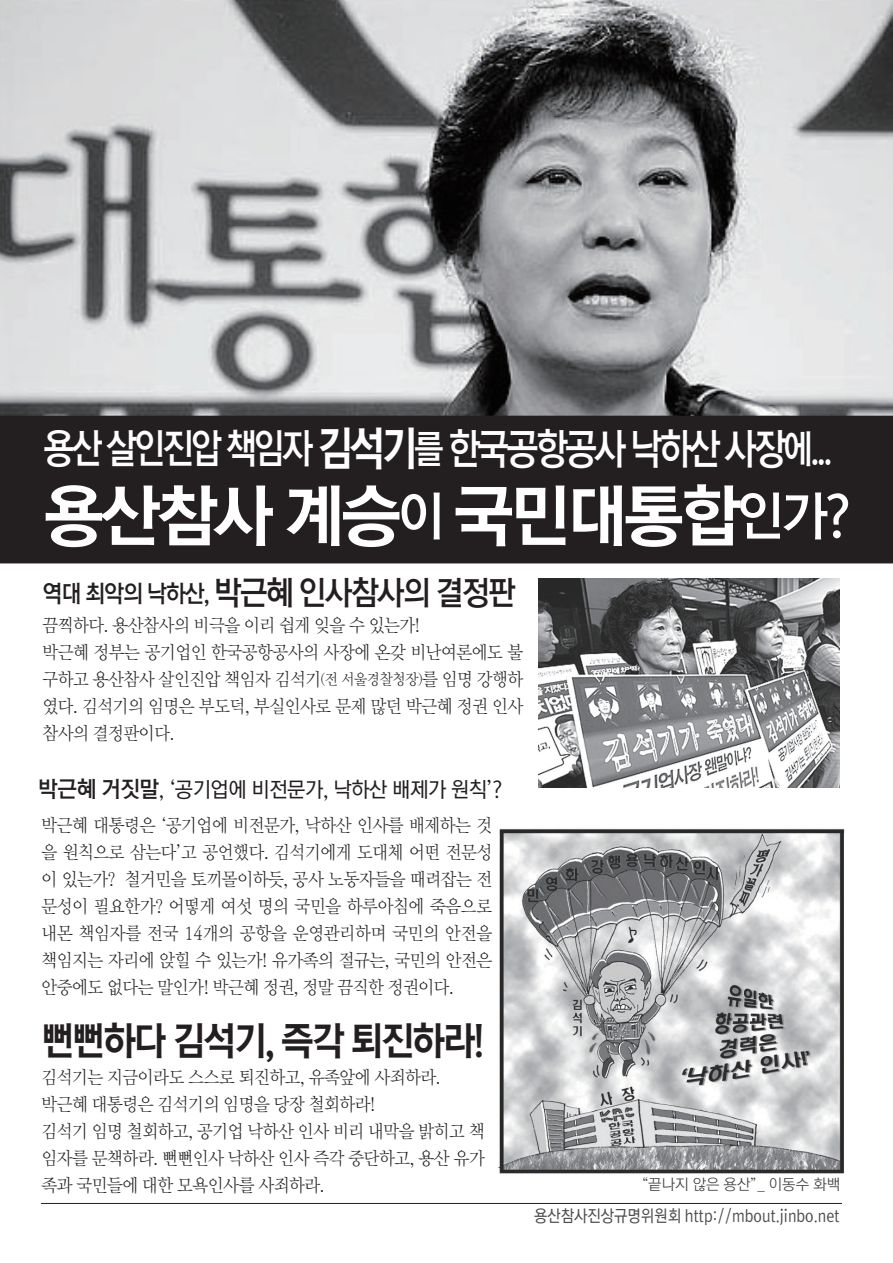
<style>
.page{position:relative;width:893px;height:1263px;background:#fff}
.page>*{position:absolute;margin:0;border:0;box-sizing:border-box;transform-origin:0 0}
.t1{font:67.5px "Rix M Go EB";letter-spacing:-.06em;color:#fff}
.t2{font:42px "Rix M Go B";letter-spacing:-.08em;color:#fff;scale:.85 1}
.t3{font:39px "Rix M Go EB";letter-spacing:-.05em;color:#231f20;scale:.93 1}
.t4{font:33px "Rix M Go B";letter-spacing:-.05em;color:#231f20;scale:.93 1}
.t5{font:21px "Rix M Go M";letter-spacing:-.02em;color:#231f20}
.t6{font:18px/27px "Rix M Mj L";letter-spacing:-.02em;color:#231f20}
.t7{font:16.5px "Rix M Go M";color:#4b4c4d;scale:.9 1}
.t8{font:15px "Rix M Go L";color:#3e3e3f}
.s1{font-size:40.5px}
.s2{font-family:"Rix M Go EB";font-size:46.5px}
.s3{font-size:39px}
.s4{font-family:"Rix M Go B";font-size:52.5px}
.s5{font-size:24px}
.s6{font-size:15px}
.s7{font-family:"Rix M Go B";font-size:22.5px}
</style>
<div class="page">
<img style="left:0;top:0;width:893px;height:416px">
<div style="left:0;top:416px;width:893px;height:147px;background:#231f20"></div>
<img style="left:539px;top:578px;width:301px;height:209px">
<img style="left:498px;top:828px;width:347px;height:346px">
<hr style="left:41px;top:1203px;width:801px;height:1px;background:#231f20">
<h2 class="t2" style="left:44px;top:426px;width:930px"><span class="s1">용산 살인진압 책임자</span> <span class="s2">김석기</span><span class="s3">를</span> 한국공항공사 낙하산 사장<span class="s3">에...</span></h2>
<h1 class="t1" style="left:44px;top:480px;width:809px">용산참사 계승<span class="s4">이</span> 국민대통합<span class="s4">인가?</span></h1>
<h3 class="t4" style="left:43px;top:575px;width:510px"><span class="s5">역대 최악의 낙하산,</span> 박근혜 인사참사의 결정판</h3>
<p class="t6" style="left:43px;top:612px;width:482px">끔찍하다. 용산참사의 비극을 이리 쉽게 잊을 수 있는가!<br>박근혜 정부는 공기업인 한국공항공사의 사장에 온갖 비난여론에도 불 구하고 용산참사 살인진압 책임자 김석기<span class="s6">(전 서울경찰청장)</span>를 임명 강행하 였다. 김석기의 임명은 부도덕, 부실인사로 문제 많던 박근혜 정권 인사 참사의 결정판이다.</p>
<p class="t5" style="left:38px;top:778px;width:466px"><span class="s7">박근혜 거짓말</span>, ‘공기업에 비전문가, 낙하산 배제가 원칙’?</p>
<p class="t6" style="left:41px;top:812px;width:452px;text-align:justify">박근혜 대통령은 ‘공기업에 비전문가, 낙하산 인사를 배제하는 것 을 원칙으로 삼는다’고 공언했다. 김석기에게 도대체 어떤 전문성 이 있는가? 철거민을 토끼몰이하듯, 공사 노동자들을 때려잡는 전 문성이 필요한가? 어떻게 여섯 명의 국민을 하루아침에 죽음으로 내몬 책임자를 전국 14개의 공항을 운영관리하며 국민의 안전을 책임지는 자리에 앉힐 수 있는가! 유가족의 절규는, 국민의 안전은 안중에도 없다는 말인가! 박근혜 정권, 정말 끔직한 정권이다.</p>
<h3 class="t3" style="left:41px;top:1020px;width:477px">뻔뻔하다 김석기, 즉각 퇴진하라!</h3>
<p class="t6" style="left:41px;top:1064px;width:445px">김석기는 지금이라도 스스로 퇴진하고, 유족앞에 사죄하라. 박근혜 대통령은 김석기의 임명을 당장 철회하라!<br>김석기 임명 철회하고, 공기업 낙하산 인사 비리 내막을 밝히고 책 임자를 문책하라. 뻔뻔인사 낙하산 인사 즉각 중단하고, 용산 유가 족과 국민들에 대한 모욕인사를 사죄하라.</p>
<p class="t8" style="left:641px;top:1176px;width:200px">“끝나지 않은 용산”_ 이동수 화백</p>
<p class="t7" style="left:534px;top:1207px;width:341px">용산참사진상규명위원회 http://mbout.jinbo.net</p>
</div>
